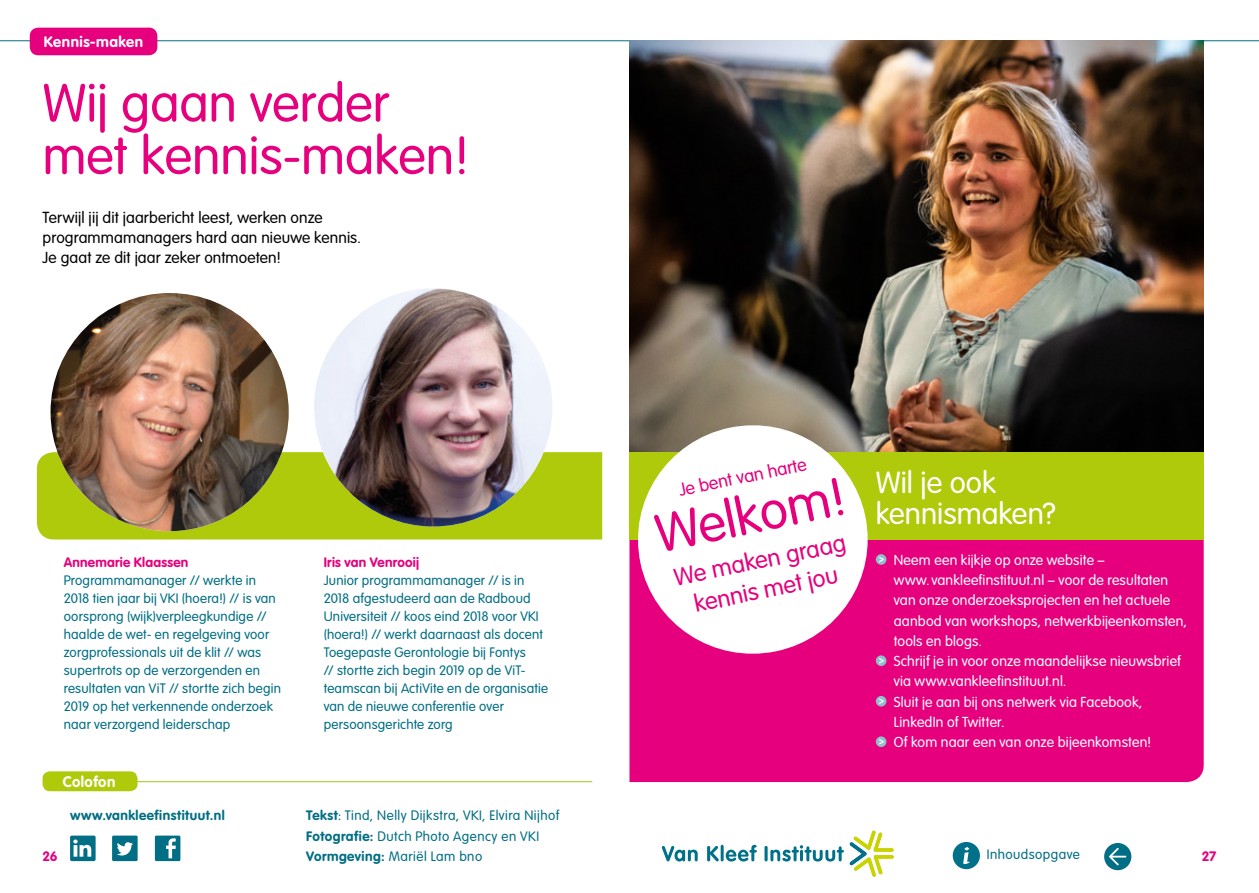
<style>
.page{position:relative;width:1259px;height:893px;background:#fff}
.page>*{position:absolute;margin:0;border:0;box-sizing:border-box;transform-origin:0 0}
.t1{font:300 52.5px/52.5px "VAG Rounded Std";color:#e6007d}
.t2{font:300 30px/31.5px "VAG Rounded Std";color:#fff}
.t3{font:300 24px/30px "VAG Rounded Std";color:#e6007d;text-align:center}
.t4{font:300 18px "VAG Rounded Std";color:#e6007d}
.t5{font:300 15.75px/20.2px "VAG Rounded Std";letter-spacing:.01em;color:#000}
.t6{font:700 15px "VAG Rounded Std";letter-spacing:.03em;color:#fff}
.t7{font:300 14.25px/20.2px "VAG Rounded Std";letter-spacing:.015em;color:#fff}
.t8{font:300 13.5px/18px "VAG Rounded Std";letter-spacing:.015em;color:#006e84}
.t9{font:300 13.5px/20.2px "VAG Rounded Std";letter-spacing:.035em;color:#006e84}
.t10{font:700 13.5px "VAG Rounded Std";letter-spacing:.015em;color:#e6007d}
.t11{font:700 13.5px "VAG Rounded Std";letter-spacing:.04em;color:#006e84}
.s1{font-weight:700}
.s2{font-family:"Minion Pro";font-weight:400}
</style>
<div class="page">
<hr style="left:76px;top:781px;width:516px;height:1px;background:#a2c617">
<hr style="left:0;top:40px;width:1259px;height:1px;background:#006e84">
<div style="left:629px;top:539px;width:574px;height:243px;background:#e6007d"></div>
<img style="left:629px;top:40px;width:574px;height:412px">
<div style="left:629px;top:452px;width:574px;height:87px;background:#afca0b"></div>
<div style="left:37px;top:452px;width:565px;height:87px;background:#afca0b"></div>
<img style="left:51px;top:293px;width:238px;height:238px;border-radius:119px">
<img style="left:314px;top:288px;width:238px;height:239px;border-radius:119px">
<div style="left:876px;top:554px;width:10px;height:11px;background:#91c0cc;border-radius:50%"></div>
<svg style="left:879px;top:557px;width:5px;height:5px"></svg>
<div style="left:876px;top:655px;width:10px;height:11px;background:#91c0cc;border-radius:50%"></div>
<svg style="left:879px;top:658px;width:5px;height:5px"></svg>
<div style="left:876px;top:696px;width:10px;height:11px;background:#91c0cc;border-radius:50%"></div>
<svg style="left:879px;top:699px;width:5px;height:5px"></svg>
<div style="left:876px;top:736px;width:10px;height:11px;background:#91c0cc;border-radius:50%"></div>
<svg style="left:879px;top:739px;width:5px;height:5px"></svg>
<svg style="left:629px;top:415px;width:249px;height:249px"></svg>
<div style="left:70px;top:836px;width:26px;height:25px;background:#006e84;border-radius:2px"></div>
<svg style="left:73px;top:839px;width:18px;height:18px"></svg>
<div style="left:155px;top:836px;width:25px;height:25px;background:#006e84"></div>
<svg style="left:166px;top:838px;width:10px;height:20px"></svg>
<div style="left:112px;top:836px;width:26px;height:25px;background:#006e84"></div>
<svg style="left:117px;top:842px;width:16px;height:13px"></svg>
<svg style="left:662px;top:846px;width:35px;height:15px"></svg>
<svg style="left:707px;top:846px;width:12px;height:15px"></svg>
<hr style="left:720px;top:845px;width:3px;height:16px;background:#007188;border-radius:2px">
<svg style="left:725px;top:845px;width:32px;height:16px"></svg>
<hr style="left:764px;top:846px;width:3px;height:15px;background:#007188;border-radius:2px">
<svg style="left:770px;top:830px;width:123px;height:47px"></svg>
<div style="left:30px;top:28px;width:127px;height:27px;background:#e6007d;border-radius:9px"></div>
<div style="left:43px;top:771px;width:94px;height:20px;background:#afca0b;border-radius:8px"></div>
<div style="left:1104px;top:843px;width:27px;height:27px;background:#006e84;border-radius:50%"></div>
<svg style="left:1109px;top:848px;width:17px;height:17px"></svg>
<div style="left:952px;top:842px;width:28px;height:27px;background:#007188;border-radius:50%"></div>
<svg style="left:963px;top:847px;width:6px;height:17px"></svg>
<p class="t6" style="left:44px;top:33px;width:101px">Kennis-maken</p>
<h1 class="t1" style="left:43px;top:79px;width:428px">Wij gaan verder met kennis-maken!</h1>
<p class="t5" style="left:43px;top:208px;width:320px">Terwijl jij dit jaarbericht leest, werken onze programmamanagers hard aan nieuwe kennis.<br>Je gaat ze dit jaar zeker ontmoeten!</p>
<p class="t10" style="left:64px;top:554px;width:126px">Annemarie Klaassen</p>
<p class="t8" style="left:64px;top:572px;width:219px">Programmamanager // werkte in 2018 tien jaar bij VKI (hoera!) // is van oorsprong (wijk)verpleegkundige // haalde de wet- en regelgeving voor zorgprofessionals uit de klit // was supertrots op de verzorgenden en resultaten van ViT // stortte zich begin 2019 op het verkennende onderzoek naar verzorgend leiderschap</p>
<p class="t6" style="left:63px;top:773px;width:54px">Colofon</p>
<p class="t10" style="left:324px;top:554px;width:97px">Iris van Venrooij</p>
<p class="t8" style="left:324px;top:572px;width:226px">Junior programmamanager // is in 2018 afgestudeerd aan de Radboud Universiteit // koos eind 2018 voor VKI (hoera!) // werkt daarnaast als docent Toegepaste Gerontologie bij Fontys<br>// stortte zich begin 2019 op de ViT&shy;teamscan bij ActiVite en de organisatie van de nieuwe conferentie over persoonsgerichte zorg</p>
<h3 class="t4" style="left:677px;top:480px;width:132px;rotate:-12deg">Je bent van harte</h3>
<h1 class="t1" style="left:651px;top:511px;width:194px;rotate:-12deg">Welkom!</h1>
<h3 class="t3" style="left:671px;top:564px;width:176px;rotate:-12deg">We maken graag kennis met jou</h3>
<h2 class="t2" style="left:876px;top:468px;width:181px">Wil je ook kennismaken?</h2>
<p class="t7" style="left:894px;top:550px;width:295px">Neem een kijkje op onze website – www.vankleefinstituut.nl – voor de resultaten van onze onderzoeksprojecten en het actuele aanbod van workshops, netwerkbijeenkomsten, tools en blogs.<br>Schrijf je in voor onze maandelijkse nieuwsbrief via www.vankleefinstituut.nl.<br>Sluit je aan bij ons netwerk via Facebook, LinkedIn of Twitter.<br>Of kom naar een van onze bijeenkomsten!</p>
<p class="t11" style="left:70px;top:807px;width:156px">www.vankleefinstituut.nl</p>
<p class="t9" style="left:306px;top:806px;width:254px"><span class="s1">Tekst</span><span class="s2">:</span> Tind, Nelly Dijkstra, VKI, Elvira Nijhof<br><span class="s1">Fotografie:</span> Dutch Photo Agency en VKI<br><span class="s1">Vormgeving:</span> Mariël Lam bno</p>
<p class="t9" style="left:986px;top:844px;width:95px">Inhoudsopgave</p>
<p class="t10" style="left:43px;top:848px;width:17px">26</p>
<p class="t10" style="left:1201px;top:848px;width:16px">27</p>
</div>
